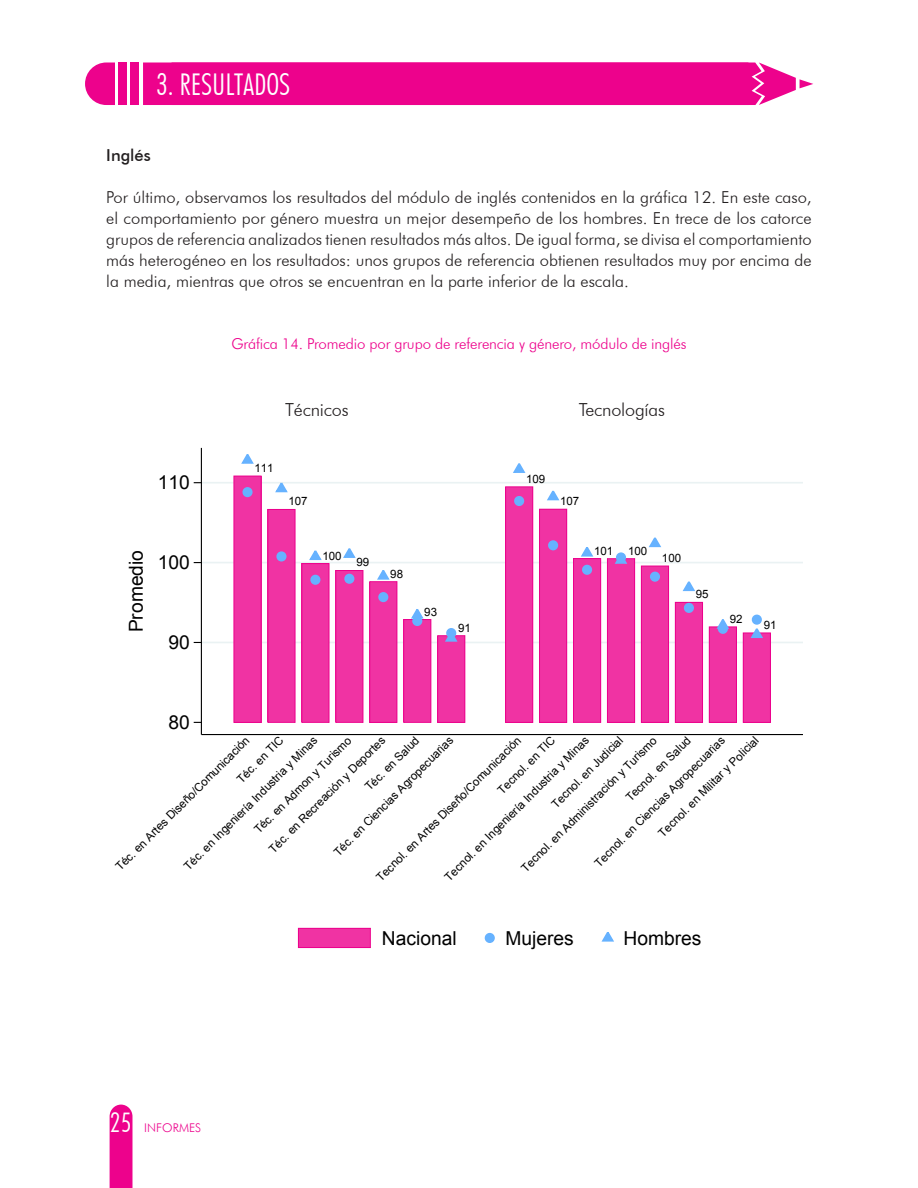
<style>
.page{position:relative;width:918px;height:1188px;background:#fff}
.page>*{position:absolute;margin:0;border:0;box-sizing:border-box;transform-origin:0 0}
.t1{font:300 condensed 30px "Futura BT";color:#fff}
.t2{font:300 condensed 27px "Futura BT";color:#fff}
.t3{font:19.2px "Arial";color:#000}
.t4{font:300 18px "Futura BT";letter-spacing:-.01em;color:#231f20}
.t5{font:300 16.5px/21px "Futura BT";color:#231f20;text-align:justify}
.t6{font:500 16.5px "Futura BT";color:#231f20}
.t7{font:300 15px "Futura BT";letter-spacing:-.01em;color:#ed028c}
.t8{font:300 12px "Futura BT";color:#ed028c}
.t9{font:11.55px "Arial";color:#000}
</style>
<div class="page">
<div style="left:110px;top:1105px;width:22px;height:83px;background:#ed028c"></div>
<div style="left:130px;top:63px;width:9px;height:42px;background:#ed028c"></div>
<div style="left:119px;top:63px;width:8px;height:42px;background:#ed028c"></div>
<svg style="left:85px;top:63px;width:30px;height:42px"></svg>
<div style="left:143px;top:63px;width:670px;height:42px;background:#ed028c"></div>
<hr style="left:201px;top:642px;width:602px;height:1px;background:#eaf2f3">
<hr style="left:201px;top:562px;width:602px;height:1px;background:#eaf2f3">
<hr style="left:201px;top:482px;width:602px;height:2px;background:#eaf2f3">
<div style="left:574px;top:559px;width:27px;height:163px;background:#f033a3"></div>
<div style="left:573px;top:558px;width:28px;height:164px;border:1px solid #ec008c"></div>
<div style="left:641px;top:566px;width:28px;height:156px;background:#f033a3"></div>
<div style="left:641px;top:566px;width:28px;height:156px;border:1px solid #ec008c"></div>
<div style="left:540px;top:509px;width:27px;height:213px;background:#f033a3"></div>
<div style="left:539px;top:509px;width:28px;height:213px;border:1px solid #ec008c"></div>
<div style="left:675px;top:602px;width:28px;height:120px;background:#f033a3"></div>
<div style="left:675px;top:602px;width:28px;height:120px;border:1px solid #ec008c"></div>
<div style="left:506px;top:487px;width:27px;height:235px;background:#f033a3"></div>
<div style="left:505px;top:487px;width:28px;height:235px;border:1px solid #ec008c"></div>
<div style="left:709px;top:627px;width:27px;height:95px;background:#f033a3"></div>
<div style="left:709px;top:627px;width:28px;height:95px;border:1px solid #ec008c"></div>
<div style="left:302px;top:564px;width:27px;height:158px;background:#f033a3"></div>
<div style="left:302px;top:564px;width:27px;height:158px;border:1px solid #ec008c"></div>
<div style="left:336px;top:571px;width:27px;height:151px;background:#f033a3"></div>
<div style="left:336px;top:570px;width:27px;height:152px;border:1px solid #ec008c"></div>
<div style="left:268px;top:509px;width:27px;height:213px;background:#f033a3"></div>
<div style="left:268px;top:509px;width:27px;height:213px;border:1px solid #ec008c"></div>
<div style="left:404px;top:620px;width:27px;height:102px;background:#f033a3"></div>
<div style="left:404px;top:619px;width:27px;height:103px;border:1px solid #ec008c"></div>
<div style="left:234px;top:476px;width:27px;height:246px;background:#f033a3"></div>
<div style="left:234px;top:476px;width:27px;height:246px;border:1px solid #ec008c"></div>
<div style="left:438px;top:636px;width:27px;height:86px;background:#f033a3"></div>
<div style="left:438px;top:636px;width:27px;height:86px;border:1px solid #ec008c"></div>
<div style="left:607px;top:559px;width:28px;height:163px;background:#f033a3"></div>
<div style="left:607px;top:559px;width:28px;height:163px;border:1px solid #ec008c"></div>
<div style="left:743px;top:633px;width:27px;height:89px;background:#f033a3"></div>
<div style="left:743px;top:633px;width:28px;height:89px;border:1px solid #ec008c"></div>
<div style="left:370px;top:582px;width:27px;height:140px;background:#f033a3"></div>
<div style="left:370px;top:582px;width:27px;height:140px;border:1px solid #ec008c"></div>
<div style="left:582px;top:565px;width:10px;height:10px;background:#66b2ff;border:2px solid #66b2ff;border-radius:50%"></div>
<div style="left:650px;top:572px;width:10px;height:10px;background:#66b2ff;border:2px solid #66b2ff;border-radius:50%"></div>
<div style="left:548px;top:540px;width:10px;height:10px;background:#66b2ff;border:2px solid #66b2ff;border-radius:50%"></div>
<div style="left:684px;top:603px;width:10px;height:10px;background:#66b2ff;border:2px solid #66b2ff;border-radius:50%"></div>
<div style="left:514px;top:496px;width:10px;height:10px;background:#66b2ff;border:2px solid #66b2ff;border-radius:50%"></div>
<div style="left:718px;top:624px;width:10px;height:10px;background:#66b2ff;border:2px solid #66b2ff;border-radius:50%"></div>
<div style="left:310px;top:575px;width:10px;height:10px;background:#66b2ff;border:2px solid #66b2ff;border-radius:50%"></div>
<div style="left:344px;top:574px;width:10px;height:10px;background:#66b2ff;border:2px solid #66b2ff;border-radius:50%"></div>
<div style="left:276px;top:551px;width:11px;height:11px;background:#66b2ff;border:2px solid #66b2ff;border-radius:50%"></div>
<div style="left:412px;top:616px;width:10px;height:10px;background:#66b2ff;border:2px solid #66b2ff;border-radius:50%"></div>
<div style="left:242px;top:487px;width:11px;height:10px;background:#66b2ff;border:2px solid #66b2ff;border-radius:50%"></div>
<svg style="left:446px;top:628px;width:10px;height:10px"></svg>
<div style="left:752px;top:615px;width:10px;height:10px;background:#66b2ff;border:2px solid #66b2ff;border-radius:50%"></div>
<div style="left:378px;top:592px;width:10px;height:10px;background:#66b2ff;border:2px solid #66b2ff;border-radius:50%"></div>
<svg style="left:581px;top:547px;width:13px;height:10px"></svg>
<svg style="left:649px;top:537px;width:12px;height:11px"></svg>
<svg style="left:547px;top:490px;width:13px;height:11px"></svg>
<svg style="left:682px;top:581px;width:13px;height:11px"></svg>
<svg style="left:513px;top:463px;width:13px;height:10px"></svg>
<svg style="left:715px;top:619px;width:16px;height:11px"></svg>
<svg style="left:309px;top:550px;width:13px;height:11px"></svg>
<svg style="left:343px;top:548px;width:13px;height:10px"></svg>
<svg style="left:275px;top:482px;width:13px;height:11px"></svg>
<svg style="left:411px;top:609px;width:13px;height:10px"></svg>
<svg style="left:241px;top:454px;width:13px;height:10px"></svg>
<svg style="left:443px;top:630px;width:16px;height:12px"></svg>
<svg style="left:613px;top:552px;width:16px;height:12px"></svg>
<svg style="left:749px;top:628px;width:16px;height:10px"></svg>
<svg style="left:377px;top:570px;width:13px;height:10px"></svg>
<hr style="left:201px;top:448px;width:1px;height:287px;background:#000">
<hr style="left:201px;top:734px;width:602px;height:1px;background:#000">
<div style="left:298px;top:928px;width:72px;height:20px;background:#f033a3"></div>
<div style="left:298px;top:928px;width:72px;height:20px;border:1px solid #ec008c"></div>
<div style="left:485px;top:933px;width:10px;height:10px;background:#66b2ff;border:2px solid #66b2ff;border-radius:50%"></div>
<svg style="left:601px;top:932px;width:13px;height:10px"></svg>
<h1 class="t1" style="left:156px;top:66px;width:136px">3. RESULTADOS</h1>
<p class="t6" style="left:106px;top:145px;width:46px">Inglés</p>
<p class="t5" style="left:106px;top:187px;width:707px">Por último, observamos los resultados del módulo de inglés contenidos en la gráfica 12. En este caso, el comportamiento por género muestra un mejor desempeño de los hombres. En trece de los catorce grupos de referencia analizados tienen resultados más altos. De igual forma, se divisa el comportamiento más heterogéneo en los resultados: unos grupos de referencia obtienen resultados muy por encima de la media, mientras que otros se encuentran en la parte inferior de la escala.</p>
<p class="t7" style="left:231px;top:334px;width:457px">Gráfica 14. Promedio por grupo de referencia y género, módulo de inglés</p>
<p class="t3" style="left:158px;top:470px;width:34px">110</p>
<p class="t3" style="left:124px;top:632px;width:84px;rotate:-90deg">Promedio</p>
<p class="t3" style="left:158px;top:550px;width:34px">100</p>
<p class="t3" style="left:168px;top:630px;width:23px">90</p>
<p class="t3" style="left:168px;top:710px;width:23px">80</p>
<p class="t4" style="left:285px;top:399px;width:65px">Técnicos</p>
<p class="t4" style="left:579px;top:399px;width:88px">Tecnologías</p>
<p class="t9" style="left:255px;top:460px;width:21px">111</p>
<p class="t9" style="left:288px;top:494px;width:21px">107</p>
<p class="t9" style="left:322px;top:548px;width:21px">100</p>
<p class="t9" style="left:356px;top:555px;width:14px">99</p>
<p class="t9" style="left:390px;top:566px;width:14px">98</p>
<p class="t9" style="left:424px;top:604px;width:14px">93</p>
<p class="t9" style="left:458px;top:620px;width:14px">91</p>
<p class="t9" style="left:526px;top:471px;width:21px">109</p>
<p class="t9" style="left:560px;top:494px;width:21px">107</p>
<p class="t9" style="left:594px;top:543px;width:21px">101</p>
<p class="t9" style="left:628px;top:543px;width:21px">100</p>
<p class="t9" style="left:662px;top:550px;width:21px">100</p>
<p class="t9" style="left:696px;top:587px;width:14px">95</p>
<p class="t9" style="left:730px;top:611px;width:14px">92</p>
<p class="t9" style="left:764px;top:617px;width:14px">91</p>
<p class="t9" style="left:234px;top:776px;width:62px;rotate:-45deg">Téc. en TIC</p>
<p class="t9" style="left:494px;top:786px;width:77px;rotate:-45deg">Tecnol. en TIC</p>
<p class="t9" style="left:655px;top:829px;width:138px;rotate:-45deg">Tecnol. en Militar y Policial</p>
<p class="t9" style="left:548px;top:800px;width:97px;rotate:-45deg">Tecnol. en Judicial</p>
<p class="t9" style="left:362px;top:783px;width:73px;rotate:-45deg">Téc. en Salud</p>
<p class="t9" style="left:622px;top:794px;width:88px;rotate:-45deg">Tecnol. en Salud</p>
<p class="t9" style="left:251px;top:826px;width:133px;rotate:-45deg">Téc. en Admon y Turismo</p>
<p class="t9" style="left:518px;top:865px;width:188px;rotate:-45deg">Tecnol. en Administración y Turismo</p>
<p class="t9" style="left:266px;top:845px;width:160px;rotate:-45deg">Téc. en Recreación y Deportes</p>
<p class="t9" style="left:330px;top:848px;width:165px;rotate:-45deg">Téc. en Ciencias Agropecuarias</p>
<p class="t9" style="left:591px;top:859px;width:180px;rotate:-45deg">Tecnol. en Ciencias Agropecuarias</p>
<p class="t9" style="left:181px;top:862px;width:185px;rotate:-45deg">Téc. en Ingeniería Industria y Minas</p>
<p class="t9" style="left:441px;top:873px;width:200px;rotate:-45deg">Tecnol. en Ingeniería Industria y Minas</p>
<p class="t9" style="left:112px;top:863px;width:185px;rotate:-45deg">Téc. en Artes Diseño/Comunicación</p>
<p class="t9" style="left:373px;top:874px;width:201px;rotate:-45deg">Tecnol. en Artes Diseño/Comunicación</p>
<h2 class="t2" style="left:110px;top:1106px;width:23px">25</h2>
<p class="t8" style="left:144px;top:1121px;width:58px">INFORMES</p>
<p class="t3" style="left:382px;top:925px;width:76px">Nacional</p>
<p class="t3" style="left:506px;top:925px;width:70px">Mujeres</p>
<p class="t3" style="left:624px;top:925px;width:79px">Hombres</p>
</div>
